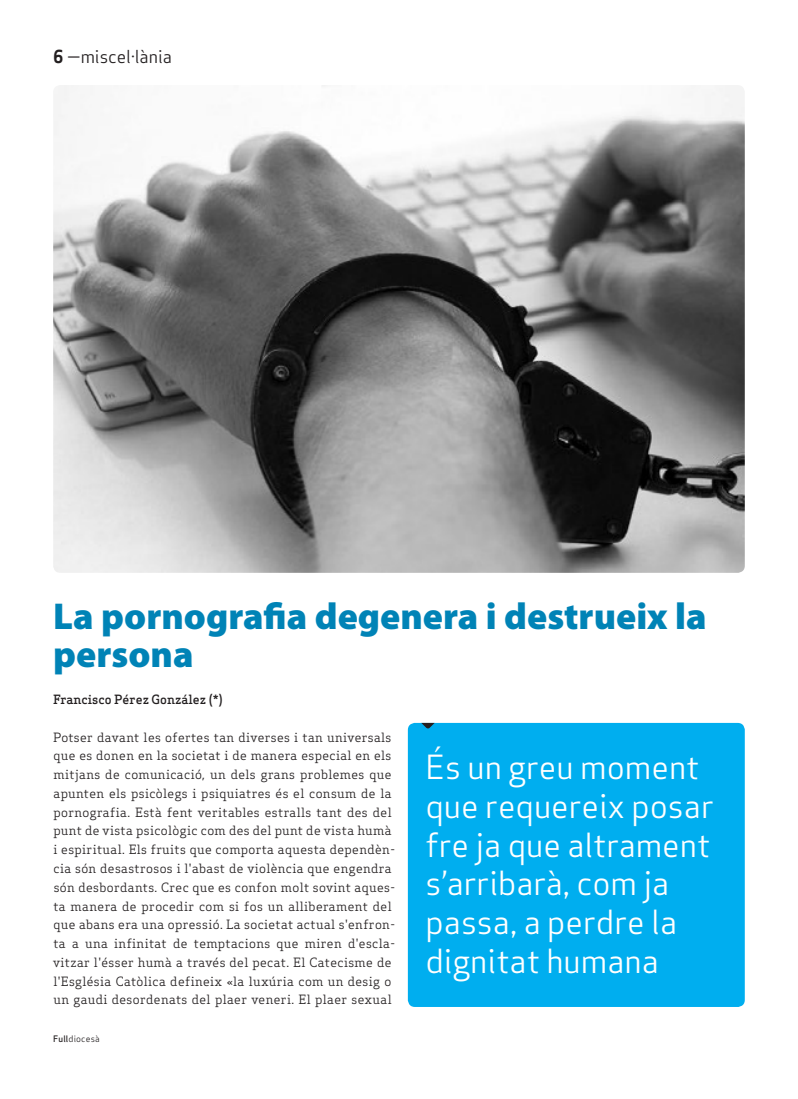
<style>
.page{position:relative;width:798px;height:1099px;background:#fff}
.page>*{position:absolute;margin:0;border:0;box-sizing:border-box;transform-origin:0 0}
.Titulars{font:900 37.5px/37.5px "Myriad Pro";color:#0083b6}
.Pastilla_Destacat{font:32.5px/38.8px "Apex Sans Book T";color:#fff}
.Capçalera{font:17.5px "Apex Sans Book T";color:#231f20}
.Text_General{font:12.5px/18.8px "Apex Serif";letter-spacing:.03em;color:#231f20}
.Autors{font:500 12.5px "Apex Serif";color:#231f20}
.Data_Peu{font:8.75px "Apex Sans Book T";letter-spacing:.02em;color:#231f20}
.s1{font-family:"Apex Sans Bold T"}
.s2{font-family:"Apex Sans Medium T"}
</style>
<div class="page">
<img style="left:53px;top:85px;width:691px;height:488px">
<div style="left:407px;top:723px;width:337px;height:283px;background:#00aeef;border-radius:7px"></div>
<svg style="left:421px;top:723px;width:13px;height:6px"></svg>
<p class="Capçalera" style="left:53px;top:46px;width:120px"><span class="s1">6</span> —miscel·lània</p>
<p class="Titulars" style="left:53px;top:596px;width:654px">La pornografia degenera i destrueix la persona</p>
<p class="Autors" style="left:53px;top:691px;width:171px">Francisco Pérez González (*)</p>
<p class="Pastilla_Destacat" style="left:425px;top:747px;width:289px">És un greu moment que requereix posar fre ja que altrament s’arribarà, com ja passa, a perdre la dignitat humana</p>
<p class="Text_General" style="left:53px;top:727px;width:343px">Potser davant les ofertes tan diverses i tan universals que es donen en la societat i de manera especial en els mitjans de comunicació, un dels grans problemes que apunten els psicòlegs i psiquiatres és el consum de la pornografia. Està fent veritables estralls tant des del punt de vista psicològic com des del punt de vista humà i espiritual. Els fruits que comporta aquesta dependèn&shy;cia són desastrosos i l'abast de violència que engendra són desbordants. Crec que es confon molt sovint aques&shy;ta manera de procedir com si fos un alliberament del que abans era una opressió. La societat actual s'enfron&shy;ta a una infinitat de temptacions que miren d'escla&shy;vitzar l'ésser humà a través del pecat. El Catecisme de l'Església Catòlica defineix «la luxúria com un desig o un gaudi desordenats del plaer veneri. El plaer sexual</p>
<p class="Data_Peu" style="left:53px;top:1032px;width:48px"><span class="s2">Full</span>diocesà</p>
</div>
